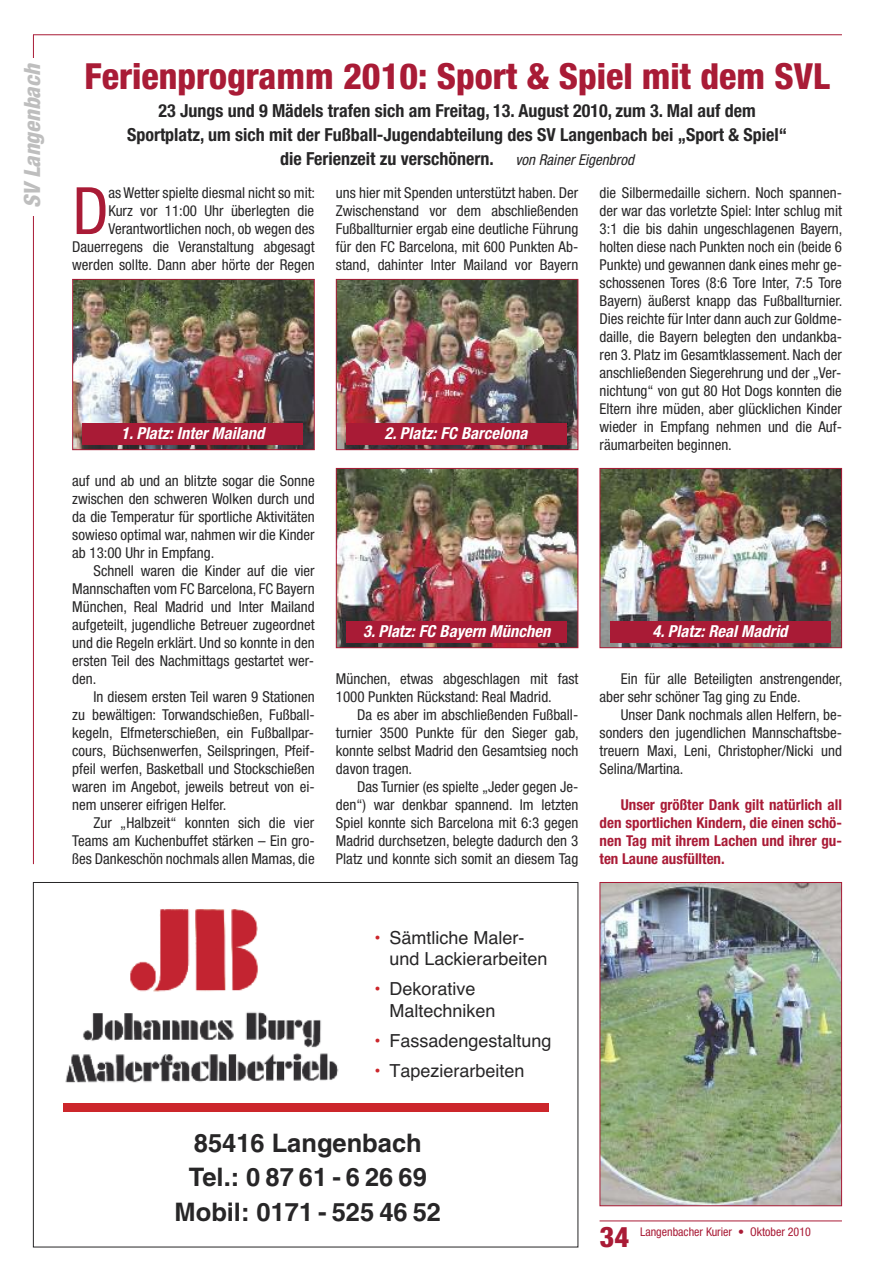
<style>
.page{position:relative;width:893px;height:1263px;background:#fff}
.page>*{position:absolute;margin:0;border:0;box-sizing:border-box;transform-origin:0 0}
.t1{font:condensed 65.4px "Helvetica Neue";color:#a91b36}
.t2{font:800 condensed 36px "Helvetica Neue";color:#a91b36}
.t3{font:800 condensed 28.5px "Helvetica Neue";color:#a91b36}
.t4{font:700 25.5px/34.5px "Helvetica";color:#272627;text-align:center}
.t5{font:italic 800 condensed 22.5px "Helvetica Neue";letter-spacing:.005em;color:#bebebe}
.t6{font:700 condensed 18px/24px "Helvetica Neue";color:#272627;text-align:center}
.t7{font:18px/21.6px "Helvetica";color:#272627}
.t8{font:italic 700 condensed 16.5px "Helvetica Neue";letter-spacing:.005em;color:#fff}
.t9{font:condensed 15px/18px "Helvetica Neue";color:#272627;text-align:justify}
.t10{font:700 condensed 15px/18px "Helvetica Neue";color:#a91b36;text-align:justify}
.t11{font:condensed 12px "Helvetica Neue";color:#a91b36}
.s1{font-weight:400;font-style:italic;font-size:15px}
.s2{color:#cc262b}
</style>
<div class="page">
<img style="left:65px;top:909px;width:274px;height:174px">
<hr style="left:33px;top:34px;width:809px;height:1px;background:#a91b36">
<hr style="left:33px;top:35px;width:1px;height:829px;background:#a91b36">
<hr style="left:600px;top:1220px;width:242px;height:1px;background:#a91b36">
<div style="left:64px;top:1103px;width:485px;height:9px;background:#cc262b"></div>
<img style="left:74px;top:281px;width:239px;height:167px">
<div style="left:72px;top:279px;width:243px;height:171px;border:1px solid #a91b36"></div>
<img style="left:338px;top:281px;width:238px;height:167px">
<div style="left:336px;top:279px;width:242px;height:171px;border:1px solid #a91b36"></div>
<img style="left:338px;top:470px;width:238px;height:176px">
<div style="left:336px;top:468px;width:242px;height:180px;border:1px solid #a91b36"></div>
<img style="left:602px;top:470px;width:238px;height:176px">
<div style="left:600px;top:468px;width:242px;height:180px;border:1px solid #a91b36"></div>
<img style="left:602px;top:884px;width:238px;height:320px">
<div style="left:600px;top:882px;width:242px;height:324px;border:1px solid #a91b36"></div>
<div style="left:82px;top:424px;width:221px;height:21px;background:#a91b36"></div>
<div style="left:346px;top:424px;width:220px;height:21px;background:#a91b36"></div>
<div style="left:346px;top:622px;width:221px;height:21px;background:#a91b36"></div>
<div style="left:610px;top:622px;width:220px;height:21px;background:#a91b36"></div>
<h3 class="t5" style="left:24px;top:208px;width:145px;rotate:-90deg">SV Langenbach</h3>
<h2 class="t2" style="left:84px;top:64px;width:747px">Ferienprogramm 2010: Sport &amp; Spiel mit dem SVL</h2>
<p class="t6" style="left:127px;top:100px;width:662px">23 Jungs und 9 Mädels trafen sich am Freitag, 13. August 2010, zum 3. Mal auf dem<br>Sportplatz, um sich mit der Fußball-Jugendabteilung des SV Langenbach bei „Sport &amp; Spiel“ die Ferienzeit zu verschönern. <span class="s1">von Rainer Eigenbrod</span></p>
<p class="t9" style="left:72px;top:185px;width:244px;text-align:right">as Wetter spielte diesmal nicht so mit:<br>Kurz vor 11:00 Uhr überlegten die Verantwortlichen noch, ob wegen des Dauerregens die Veranstaltung abgesagt werden sollte. Dann aber hörte der Regen</p>
<p class="t9" style="left:336px;top:185px;width:244px">uns hier mit Spenden unterstützt haben. Der Zwischenstand vor dem abschließenden Fußballturnier ergab eine deutliche Führung für den FC Barcelona, mit 600 Punkten Ab&shy;stand, dahinter Inter Mailand vor Bayern</p>
<p class="t9" style="left:600px;top:185px;width:244px">die Silbermedaille sichern. Noch spannen&shy;der war das vorletzte Spiel: Inter schlug mit 3:1 die bis dahin ungeschlagenen Bayern, holten diese nach Punkten noch ein (beide 6<br>Punkte) und gewannen dank eines mehr ge&shy;schossenen Tores (8:6 Tore Inter, 7:5 Tore Bayern) äußerst knapp das Fußballturnier.<br>Dies reichte für Inter dann auch zur Goldme&shy;daille, die Bayern belegten den undankba&shy;ren 3. Platz im Gesamtklassement. Nach der anschließenden Siegerehrung und der „Ver&shy;nichtung“ von gut 80 Hot Dogs konnten die Eltern ihre müden, aber glücklichen Kinder wieder in Empfang nehmen und die Auf&shy;räumarbeiten beginnen.</p>
<h1 class="t1" style="left:72px;top:187px;width:38px">D</h1>
<p class="t8" style="left:121px;top:427px;width:145px">1. Platz: Inter Mailand</p>
<p class="t8" style="left:385px;top:427px;width:144px">2. Platz: FC Barcelona</p>
<p class="t9" style="left:72px;top:473px;width:244px">auf und ab und an blitzte sogar die Sonne zwischen den schweren Wolken durch und da die Temperatur für sportliche Aktivitäten sowieso optimal war, nahmen wir die Kinder ab 13:00 Uhr in Empfang.</p>
<p class="t9" style="left:72px;top:563px;width:244px;text-indent:21px">Schnell waren die Kinder auf die vier Mannschaften vom FC Barcelona, FC Bayern München, Real Madrid und Inter Mailand aufgeteilt, jugendliche Betreuer zugeordnet und die Regeln erklärt. Und so konnte in den ersten Teil des Nachmittags gestartet wer&shy;den.</p>
<p class="t9" style="left:72px;top:689px;width:244px;text-indent:21px">In diesem ersten Teil waren 9 Stationen zu bewältigen: Torwandschießen, Fußball&shy;kegeln, Elfmeterschießen, ein Fußballpar&shy;cours, Büchsenwerfen, Seilspringen, Pfeif&shy;pfeil werfen, Basketball und Stockschießen waren im Angebot, jeweils betreut von ei&shy;nem unserer eifrigen Helfer.</p>
<p class="t9" style="left:72px;top:815px;width:244px;text-indent:21px">Zur „Halbzeit“ konnten sich die vier Teams am Kuchenbuffet stärken – Ein gro&shy;ßes Dankeschön nochmals allen Mamas, die</p>
<p class="t8" style="left:363px;top:625px;width:189px">3. Platz: FC Bayern München</p>
<p class="t8" style="left:652px;top:625px;width:137px">4. Platz: Real Madrid</p>
<p class="t9" style="left:336px;top:671px;width:244px">München, etwas abgeschlagen mit fast<br>1000 Punkten Rückstand: Real Madrid.</p>
<p class="t9" style="left:336px;top:707px;width:244px;text-indent:21px">Da es aber im abschließenden Fußball&shy;turnier 3500 Punkte für den Sieger gab, konnte selbst Madrid den Gesamtsieg noch davon tragen.</p>
<p class="t9" style="left:336px;top:779px;width:244px;text-indent:21px">Das Turnier (es spielte „Jeder gegen Je&shy;den“) war denkbar spannend. Im letzten Spiel konnte sich Barcelona mit 6:3 gegen Madrid durchsetzen, belegte dadurch den 3<br>Platz und konnte sich somit an diesem Tag</p>
<p class="t9" style="left:600px;top:671px;width:244px;text-indent:21px">Ein für alle Beteiligten anstrengender, aber sehr schöner Tag ging zu Ende.</p>
<p class="t9" style="left:600px;top:707px;width:244px;text-indent:21px">Unser Dank nochmals allen Helfern, be&shy;sonders den jugendlichen Mannschaftsbe&shy;treuern Maxi, Leni, Christopher/Nicki und Selina/Martina.</p>
<p class="t10" style="left:600px;top:797px;width:244px;text-indent:21px">Unser größter Dank gilt natürlich all den sportlichen Kindern, die einen schö&shy;nen Tag mit ihrem Lachen und ihrer gu&shy;ten Laune ausfüllten.</p>
<p class="t7" style="left:389px;top:927px;width:160px;text-indent:-16px"><span class="s2">•</span> Sämtliche Maler&shy;und Lackierarbeiten</p>
<p class="t7" style="left:389px;top:978px;width:108px;text-indent:-16px"><span class="s2">•</span> Dekorative<br>Maltechniken</p>
<p class="t7" style="left:373px;top:1030px;width:180px"><span class="s2">•</span> Fassadengestaltung</p>
<p class="t7" style="left:373px;top:1060px;width:153px"><span class="s2">•</span> Tapezierarbeiten</p>
<h3 class="t4" style="left:175px;top:1128px;width:268px">85416 Langenbach<br>Tel.: 0 87 61 - 6 26 69<br>Mobil: 0171 - 525 46 52</h3>
<h3 class="t3" style="left:600px;top:1226px;width:31px">34</h3>
<p class="t11" style="left:640px;top:1227px;width:172px">Langenbacher Kurier • Oktober 2010</p>
</div>
